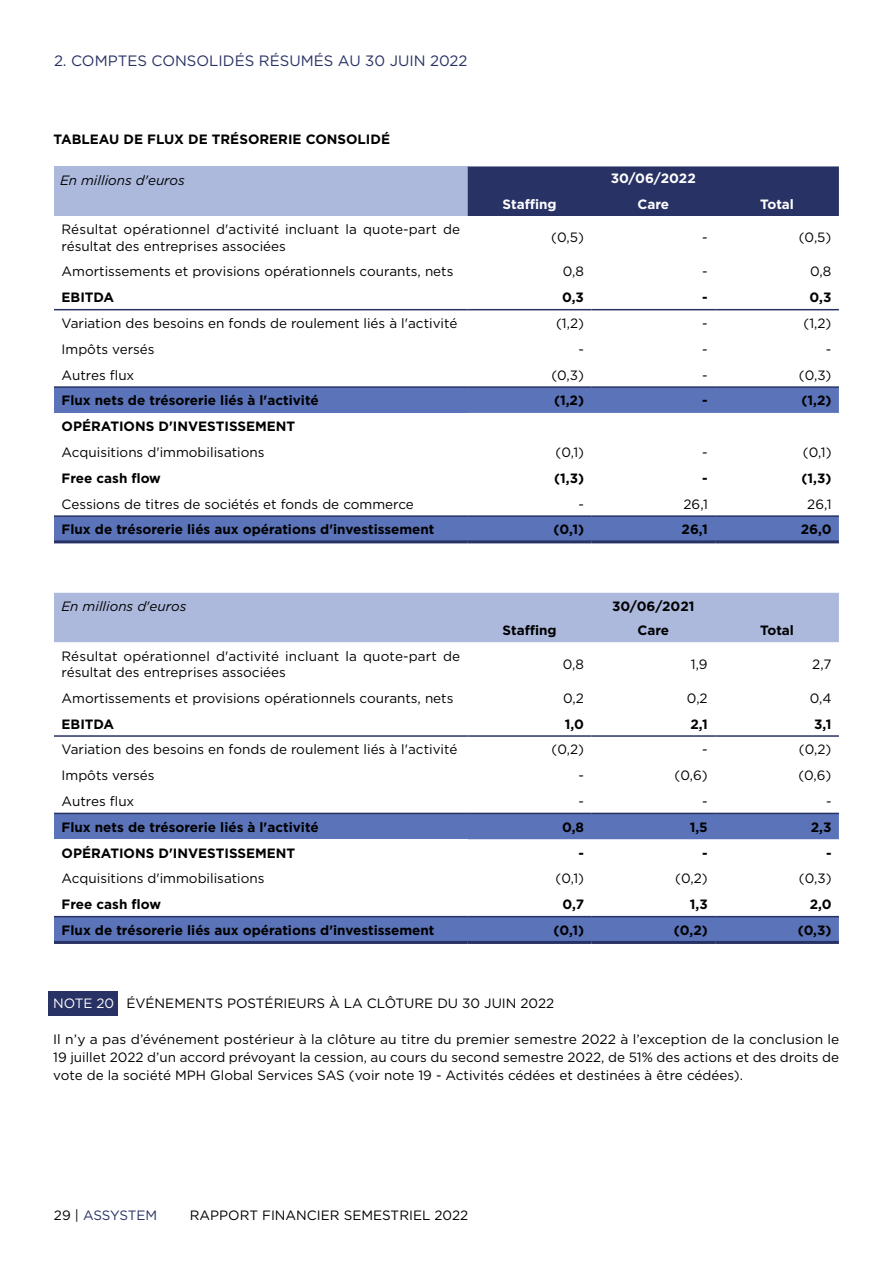
<style>
.page{position:relative;width:893px;height:1263px;background:#fff}
.page>*{position:absolute;margin:0;border:0;box-sizing:border-box;transform-origin:0 0}
.t1{font:15px "Gotham";color:#283264}
.t2{font:13.5px/16.2px "Gotham";color:#000}
.t3{font:700 13.5px "Gotham";color:#000}
.t4{font:italic 13.5px "Gotham";color:#000}
.t5{font:700 13.5px "Gotham";color:#fff}
.t6{font:13.5px "Gotham";letter-spacing:-.01em;color:#283264}
.s1{color:#fff}
.s2{color:#000}
</style>
<div class="page">
<svg style="left:54px;top:166px;width:785px;height:50px;background:#6e7aa3"></svg>
<svg style="left:54px;top:388px;width:785px;height:152px"></svg>
<hr style="left:54px;top:540px;width:414px;height:3px;background:#283264">
<hr style="left:468px;top:540px;width:123px;height:3px;background:#283264">
<hr style="left:591px;top:540px;width:124px;height:3px;background:#283264">
<hr style="left:715px;top:540px;width:124px;height:3px;background:#283264">
<hr style="left:54px;top:309px;width:414px;height:1px;background:#283264">
<hr style="left:468px;top:309px;width:123px;height:1px;background:#283264">
<hr style="left:591px;top:309px;width:124px;height:1px;background:#283264">
<hr style="left:715px;top:309px;width:124px;height:1px;background:#283264">
<hr style="left:54px;top:386px;width:414px;height:2px;background:#283264">
<hr style="left:468px;top:386px;width:123px;height:2px;background:#283264">
<hr style="left:591px;top:386px;width:124px;height:2px;background:#283264">
<hr style="left:715px;top:386px;width:124px;height:2px;background:#283264">
<hr style="left:54px;top:515px;width:414px;height:2px;background:#283264">
<hr style="left:468px;top:515px;width:123px;height:2px;background:#283264">
<hr style="left:591px;top:515px;width:124px;height:2px;background:#283264">
<hr style="left:715px;top:515px;width:124px;height:2px;background:#283264">
<div style="left:54px;top:593px;width:785px;height:50px;background:#acb9dc"></div>
<svg style="left:54px;top:814px;width:785px;height:127px"></svg>
<hr style="left:54px;top:941px;width:414px;height:3px;background:#283264">
<hr style="left:468px;top:941px;width:123px;height:3px;background:#283264">
<hr style="left:591px;top:941px;width:124px;height:3px;background:#283264">
<hr style="left:715px;top:941px;width:124px;height:3px;background:#283264">
<hr style="left:54px;top:735px;width:414px;height:2px;background:#283264">
<hr style="left:468px;top:735px;width:123px;height:2px;background:#283264">
<hr style="left:591px;top:735px;width:124px;height:2px;background:#283264">
<hr style="left:715px;top:735px;width:124px;height:2px;background:#283264">
<hr style="left:54px;top:813px;width:414px;height:1px;background:#283264">
<hr style="left:468px;top:813px;width:123px;height:1px;background:#283264">
<hr style="left:591px;top:813px;width:124px;height:1px;background:#283264">
<hr style="left:715px;top:813px;width:124px;height:1px;background:#283264">
<hr style="left:54px;top:916px;width:414px;height:1px;background:#283264">
<hr style="left:468px;top:916px;width:123px;height:1px;background:#283264">
<hr style="left:591px;top:916px;width:124px;height:1px;background:#283264">
<hr style="left:715px;top:916px;width:124px;height:1px;background:#283264">
<div style="left:49px;top:991px;width:69px;height:25px;background:#283264"></div>
<p class="t1" style="left:54px;top:52px;width:415px">2. COMPTES CONSOLIDÉS RÉSUMÉS AU 30 JUIN 2022</p>
<p class="t3" style="left:54px;top:130px;width:338px">TABLEAU DE FLUX DE TRÉSORERIE CONSOLIDÉ</p>
<p class="t4" style="left:60px;top:171px;width:126px">En millions d'euros</p>
<p class="t5" style="left:611px;top:170px;width:86px">30/06/2022</p>
<p class="t5" style="left:503px;top:195px;width:56px">Staffing</p>
<p class="t5" style="left:637px;top:195px;width:33px">Care</p>
<p class="t5" style="left:760px;top:195px;width:35px">Total</p>
<p class="t2" style="left:62px;top:221px;width:400px">Résultat opérationnel d'activité incluant la quote-part de résultat des entreprises associées</p>
<p class="t2" style="left:551px;top:229px;width:34px">(0,5)</p>
<p class="t2" style="left:702px;top:229px;width:7px">-</p>
<p class="t2" style="left:799px;top:229px;width:34px">(0,5)</p>
<p class="t2" style="left:62px;top:263px;width:393px">Amortissements et provisions opérationnels courants, nets</p>
<p class="t2" style="left:563px;top:263px;width:23px">0,8</p>
<p class="t2" style="left:702px;top:263px;width:7px">-</p>
<p class="t2" style="left:810px;top:263px;width:23px">0,8</p>
<p class="t3" style="left:62px;top:288px;width:54px">EBITDA</p>
<p class="t3" style="left:562px;top:288px;width:23px">0,3</p>
<p class="t3" style="left:702px;top:288px;width:7px">-</p>
<p class="t3" style="left:810px;top:288px;width:23px">0,3</p>
<p class="t2" style="left:62px;top:315px;width:397px">Variation des besoins en fonds de roulement liés à l'activité</p>
<p class="t2" style="left:556px;top:315px;width:29px">(1,2)</p>
<p class="t2" style="left:702px;top:315px;width:7px">-</p>
<p class="t2" style="left:803px;top:315px;width:29px">(1,2)</p>
<p class="t2" style="left:62px;top:341px;width:95px">Impôts versés</p>
<p class="t2" style="left:578px;top:341px;width:7px">-</p>
<p class="t2" style="left:702px;top:341px;width:7px">-</p>
<p class="t2" style="left:826px;top:341px;width:7px">-</p>
<p class="t2" style="left:62px;top:366px;width:74px">Autres flux</p>
<p class="t2" style="left:551px;top:366px;width:34px">(0,3)</p>
<p class="t2" style="left:702px;top:366px;width:7px">-</p>
<p class="t2" style="left:799px;top:366px;width:34px">(0,3)</p>
<p class="t3" style="left:62px;top:392px;width:259px">Flux nets de trésorerie liés à l'activité</p>
<p class="t3" style="left:554px;top:392px;width:31px">(1,2)</p>
<p class="t3" style="left:702px;top:392px;width:7px">-</p>
<p class="t3" style="left:801px;top:392px;width:31px">(1,2)</p>
<p class="t3" style="left:62px;top:417px;width:235px">OPÉRATIONS D'INVESTISSEMENT</p>
<p class="t2" style="left:62px;top:444px;width:204px">Acquisitions d'immobilisations</p>
<p class="t2" style="left:555px;top:444px;width:30px">(0,1)</p>
<p class="t2" style="left:702px;top:444px;width:7px">-</p>
<p class="t2" style="left:803px;top:444px;width:30px">(0,1)</p>
<p class="t3" style="left:62px;top:469px;width:101px">Free cash flow</p>
<p class="t3" style="left:554px;top:469px;width:31px">(1,3)</p>
<p class="t3" style="left:702px;top:469px;width:7px">-</p>
<p class="t3" style="left:802px;top:469px;width:31px">(1,3)</p>
<p class="t2" style="left:62px;top:495px;width:354px">Cessions de titres de sociétés et fonds de commerce</p>
<p class="t2" style="left:579px;top:495px;width:7px">-</p>
<p class="t2" style="left:683px;top:495px;width:26px">26,1</p>
<p class="t2" style="left:807px;top:495px;width:26px">26,1</p>
<p class="t3" style="left:62px;top:521px;width:374px">Flux de trésorerie liés aux opérations d'investissement</p>
<p class="t3" style="left:554px;top:521px;width:32px">(0,1)</p>
<p class="t3" style="left:682px;top:521px;width:28px">26,1</p>
<p class="t3" style="left:801px;top:521px;width:32px">26,0</p>
<p class="t4" style="left:62px;top:598px;width:126px">En millions d'euros</p>
<p class="t3" style="left:612px;top:597px;width:84px">30/06/2021</p>
<p class="t3" style="left:503px;top:622px;width:56px">Staffing</p>
<p class="t3" style="left:637px;top:622px;width:33px">Care</p>
<p class="t3" style="left:760px;top:622px;width:35px">Total</p>
<p class="t2" style="left:62px;top:647px;width:400px">Résultat opérationnel d'activité incluant la quote-part de résultat des entreprises associées</p>
<p class="t2" style="left:563px;top:656px;width:23px">0,8</p>
<p class="t2" style="left:691px;top:656px;width:18px">1,9</p>
<p class="t2" style="left:812px;top:656px;width:21px">2,7</p>
<p class="t2" style="left:62px;top:689px;width:393px">Amortissements et provisions opérationnels courants, nets</p>
<p class="t2" style="left:563px;top:689px;width:22px">0,2</p>
<p class="t2" style="left:687px;top:689px;width:22px">0,2</p>
<p class="t2" style="left:810px;top:689px;width:23px">0,4</p>
<p class="t3" style="left:62px;top:715px;width:54px">EBITDA</p>
<p class="t3" style="left:565px;top:715px;width:21px">1,0</p>
<p class="t3" style="left:690px;top:715px;width:19px">2,1</p>
<p class="t3" style="left:814px;top:715px;width:19px">3,1</p>
<p class="t2" style="left:62px;top:741px;width:397px">Variation des besoins en fonds de roulement liés à l'activité</p>
<p class="t2" style="left:551px;top:741px;width:34px">(0,2)</p>
<p class="t2" style="left:702px;top:741px;width:7px">-</p>
<p class="t2" style="left:799px;top:741px;width:34px">(0,2)</p>
<p class="t2" style="left:62px;top:767px;width:95px">Impôts versés</p>
<p class="t2" style="left:578px;top:767px;width:7px">-</p>
<p class="t2" style="left:675px;top:767px;width:35px">(0,6)</p>
<p class="t2" style="left:798px;top:767px;width:35px">(0,6)</p>
<p class="t2" style="left:62px;top:793px;width:74px">Autres flux</p>
<p class="t2" style="left:578px;top:793px;width:7px">-</p>
<p class="t2" style="left:702px;top:793px;width:7px">-</p>
<p class="t2" style="left:826px;top:793px;width:7px">-</p>
<p class="t3" style="left:62px;top:818px;width:259px">Flux nets de trésorerie liés à l'activité</p>
<p class="t3" style="left:562px;top:818px;width:23px">0,8</p>
<p class="t3" style="left:690px;top:818px;width:20px">1,5</p>
<p class="t3" style="left:811px;top:818px;width:22px">2,3</p>
<p class="t3" style="left:62px;top:844px;width:235px">OPÉRATIONS D'INVESTISSEMENT</p>
<p class="t3" style="left:579px;top:844px;width:7px">-</p>
<p class="t3" style="left:702px;top:844px;width:7px">-</p>
<p class="t3" style="left:826px;top:844px;width:7px">-</p>
<p class="t2" style="left:62px;top:870px;width:204px">Acquisitions d'immobilisations</p>
<p class="t2" style="left:555px;top:870px;width:30px">(0,1)</p>
<p class="t2" style="left:675px;top:870px;width:34px">(0,2)</p>
<p class="t2" style="left:799px;top:870px;width:34px">(0,3)</p>
<p class="t3" style="left:62px;top:895px;width:101px">Free cash flow</p>
<p class="t3" style="left:563px;top:895px;width:23px">0,7</p>
<p class="t3" style="left:690px;top:895px;width:19px">1,3</p>
<p class="t3" style="left:810px;top:895px;width:23px">2,0</p>
<p class="t3" style="left:62px;top:921px;width:374px">Flux de trésorerie liés aux opérations d'investissement</p>
<p class="t3" style="left:554px;top:921px;width:32px">(0,1)</p>
<p class="t3" style="left:674px;top:921px;width:35px">(0,2)</p>
<p class="t3" style="left:798px;top:921px;width:35px">(0,3)</p>
<p class="t2" style="left:53px;top:995px;width:503px"><span class="s1">NOTE 20</span> ÉVÉNEMENTS POSTÉRIEURS À LA CLÔTURE DU 30 JUIN 2022</p>
<p class="t2" style="left:53px;top:1030px;width:788px;line-height:18px;text-align:justify">Il n’y a pas d’événement postérieur à la clôture au titre du premier semestre 2022 à l’exception de la conclusion le 19 juillet 2022 d’un accord prévoyant la cession, au cours du second semestre 2022, de 51% des actions et des droits de vote de la société MPH Global Services SAS (voir note 19 - Activités cédées et destinées à être cédées).</p>
<p class="t6" style="left:54px;top:1206px;width:105px"><span class="s2">29 |</span> ASSYSTEM</p>
<p class="t2" style="left:190px;top:1206px;width:280px">RAPPORT FINANCIER SEMESTRIEL 2022</p>
</div>
